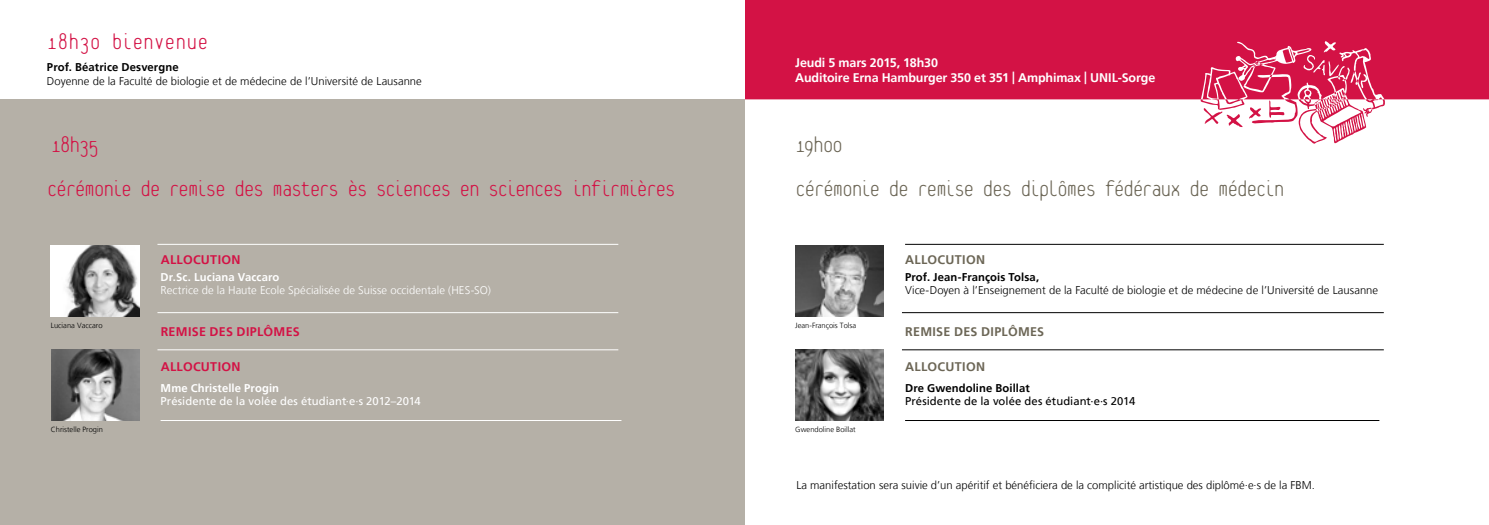
<style>
.page{position:relative;width:1489px;height:525px;background:#fff}
.page>*{position:absolute;margin:0;border:0;box-sizing:border-box;transform-origin:0 0}
.t1{font:100 23.75px "Platelet";letter-spacing:-.065em;color:#d31245}
.t2{font:100 23.75px/44.2px "Platelet";letter-spacing:-.065em;color:#6c6656}
.t3{font:100 23.75px "Platelet";letter-spacing:-.005em;color:#d31245}
.t4{font:700 12.5px/15px "Frutiger LT Std";letter-spacing:-.01em;color:#fff}
.t5{font:700 12.5px "Frutiger LT Std";letter-spacing:.025em;color:#d31245}
.t6{font:700 12.5px "Frutiger LT Std";letter-spacing:.025em;color:#6c6656}
.t7{font:300 11.25px "Frutiger LT Std";color:#000}
.t8{font:700 11.25px "Frutiger LT Std";letter-spacing:.01em;color:#000}
.t9{font:300 11.25px "Frutiger LT Std";letter-spacing:.005em;color:#fff}
.t10{font:11.25px "Frutiger LT Std";letter-spacing:.005em;color:#fff}
.t11{font:700 11.25px "Frutiger LT Std";letter-spacing:.01em;color:#fff}
.t12{font:11.25px "Frutiger LT Std";letter-spacing:.005em;color:#000}
.t13{font:300 7.5px "Frutiger LT Std";color:#000}
</style>
<div class="page">
<svg style="left:744px;top:0;width:744px;height:144px;fill:#d31245"></svg>
<div style="left:0;top:99px;width:744px;height:425px;background:#b5b0a7"></div>
<img style="left:51px;top:245px;width:88px;height:71px">
<img style="left:51px;top:349px;width:88px;height:71px">
<hr style="left:157px;top:244px;width:461px;height:1px;background:#fff">
<hr style="left:157px;top:312px;width:461px;height:1px;background:#fff">
<hr style="left:157px;top:349px;width:461px;height:1px;background:#fff">
<hr style="left:161px;top:420px;width:460px;height:1px;background:#fff">
<img style="left:795px;top:245px;width:88px;height:71px">
<img style="left:795px;top:349px;width:88px;height:71px">
<hr style="left:905px;top:244px;width:478px;height:1px;background:#000">
<hr style="left:901px;top:312px;width:482px;height:1px;background:#000">
<hr style="left:901px;top:349px;width:482px;height:1px;background:#000">
<hr style="left:905px;top:420px;width:474px;height:1px;background:#000">
<h1 class="t3" style="left:47px;top:32px;width:163px">18h30 ∫ienvenue</h1>
<p class="t8" style="left:47px;top:61px;width:133px">Prof. Béatrice Desvergne</p>
<p class="t7" style="left:47px;top:75px;width:376px">Doyenne de la Faculté de biologie et de médecine de l’Université de Lausanne</p>
<p class="t4" style="left:795px;top:56px;width:361px">Jeudi 5 mars 2015, 18h30<br>Auditoire Erna Hamburger 350 et 351 | Amphimax | UNIL-Sorge</p>
<h1 class="t1" style="left:51px;top:135px;width:50px">18h35</h1>
<h1 class="t2" style="left:795px;top:124px;width:491px">19h00<br>Cérémonie de remise des diplômes fédéraux de médecin</h1>
<h1 class="t1" style="left:47px;top:179px;width:630px">Cérémonie de remise des masters ès Sciences en sciences infirmières</h1>
<p class="t13" style="left:51px;top:321px;width:53px">Luciana Vaccaro</p>
<p class="t13" style="left:51px;top:425px;width:54px">Christelle Progin</p>
<p class="t5" style="left:161px;top:252px;width:80px">allocution</p>
<p class="t11" style="left:161px;top:270px;width:120px">Dr.Sc. Luciana Vaccaro</p>
<p class="t9" style="left:161px;top:284px;width:332px">Rectrice de la Haute Ecole Spécialisée de Suisse occidentale (HES-SO)</p>
<p class="t5" style="left:161px;top:324px;width:17px">Remise</p>
<p class="t5" style="left:209px;top:324px;width:9px">des</p>
<p class="t5" style="left:237px;top:324px;width:47px">di plômes</p>
<p class="t5" style="left:161px;top:359px;width:80px">allocution</p>
<p class="t11" style="left:161px;top:381px;width:120px">Mme Christelle Progin</p>
<p class="t10" style="left:161px;top:394px;width:262px">Présidente de la volée des étudiant·e·s 2012–2014</p>
<p class="t13" style="left:795px;top:321px;width:62px">Jean-François Tolsa</p>
<p class="t13" style="left:795px;top:425px;width:62px">Gwendoline Boillat</p>
<p class="t6" style="left:905px;top:252px;width:80px">allocution</p>
<p class="t8" style="left:905px;top:270px;width:136px">Prof. Jean-François Tolsa,</p>
<p class="t7" style="left:905px;top:284px;width:474px">Vice-Doyen à l’Enseignement de la Faculté de biologie et de médecine de l’Université de Lausanne</p>
<p class="t6" style="left:905px;top:324px;width:17px">Remise</p>
<p class="t6" style="left:954px;top:324px;width:9px">des</p>
<p class="t6" style="left:981px;top:324px;width:47px">di plômes</p>
<p class="t6" style="left:905px;top:359px;width:80px">allocution</p>
<p class="t8" style="left:905px;top:381px;width:126px">Dre Gwendoline Boillat</p>
<p class="t12" style="left:905px;top:394px;width:232px">Présidente de la volée des étudiant·e·s 2014</p>
<p class="t7" style="left:796px;top:478px;width:520px">La manifestation sera suivie d’un apéritif et bénéficiera de la complicité artistique des diplômé·e·s de la FBM.</p>
</div>
